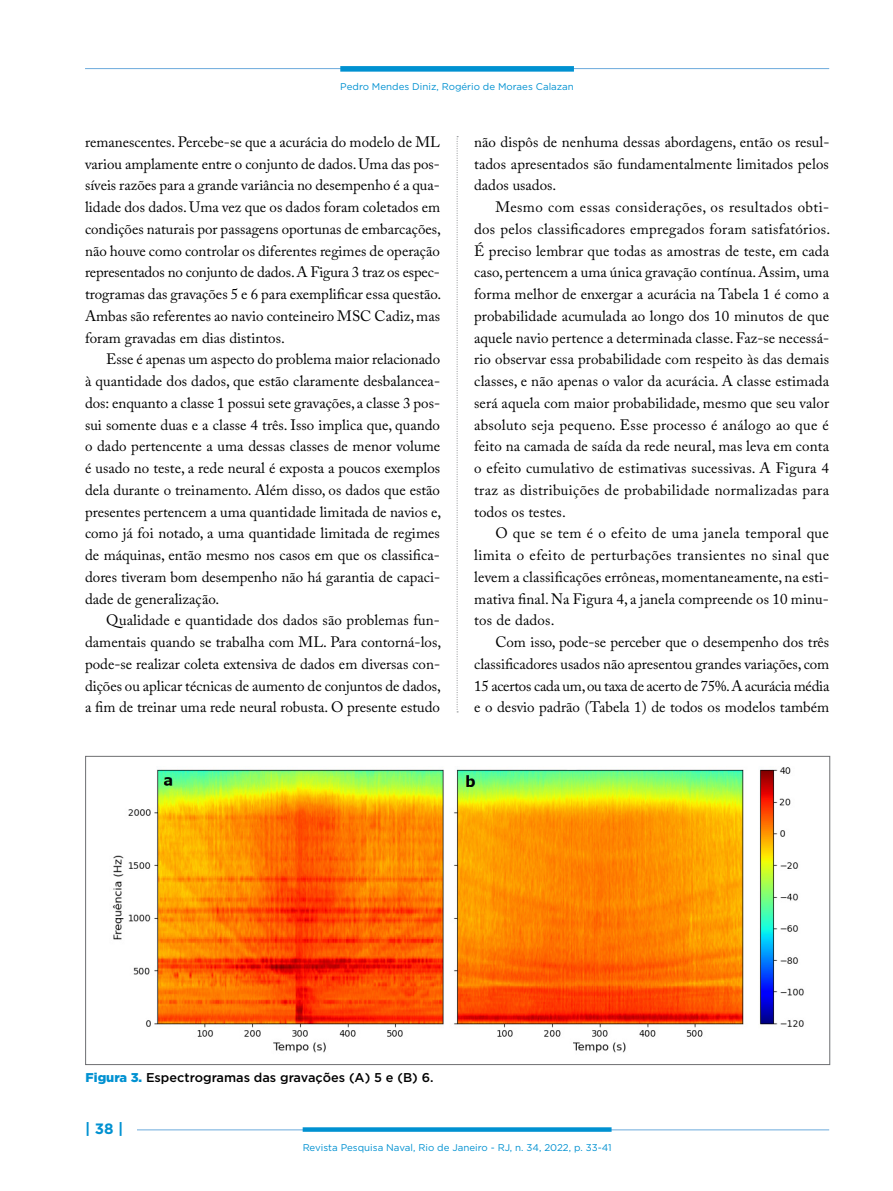
<style>
.page{position:relative;width:893px;height:1191px;background:#fff}
.page>*{position:absolute;margin:0;border:0;box-sizing:border-box;transform-origin:0 0}
.t1{font:15px/21.8px "Adobe Caslon Pro";color:#000;text-align:justify}
.t2{font:700 15px "Gotham";color:#0091d1}
.t3{font:500 12.75px "Gotham";color:#000}
.t4{font:9.75px "Gotham";color:#0091d1}
.s1{font-weight:900;color:#0091d1}
</style>
<div class="page">
<hr style="left:87px;top:1129px;width:742px;height:1px;background:#6baadc">
<hr style="left:85px;top:68px;width:744px;height:1px;background:#6baadc">
<div style="left:340px;top:66px;width:234px;height:6px;background:#0091d1"></div>
<svg style="left:303px;top:1127px;width:309px;height:4px"></svg>
<div style="left:85px;top:1122px;width:51px;height:12px;background:#fff"></div>
<svg style="left:457px;top:136px;width:1px;height:576px"></svg>
<img style="left:112px;top:767px;width:692px;height:286px">
<p class="t4" style="left:340px;top:80px;width:235px">Pedro Mendes Diniz, Rogério de Moraes Calazan</p>
<p class="t1" style="left:85px;top:131px;width:358px">remanescentes. Percebe-se que a acurácia do modelo de ML variou amplamente entre o conjunto de dados. Uma das pos&shy;síveis razões para a grande variância no desempenho é a qua&shy;lidade dos dados. Uma vez que os dados foram coletados em condições naturais por passagens oportunas de embarcações, não houve como controlar os diferentes regimes de operação representados no conjunto de dados. A Figura 3 traz os espec&shy;trogramas das gravações 5 e 6 para exemplificar essa questão.<br>Ambas são referentes ao navio conteineiro MSC Cadiz, mas foram gravadas em dias distintos.</p>
<p class="t1" style="left:85px;top:348px;width:358px;text-indent:21px">Esse é apenas um aspecto do problema maior relacionado à quantidade dos dados, que estão claramente desbalancea&shy;dos: enquanto a classe 1 possui sete gravações, a classe 3 pos&shy;sui somente duas e a classe 4 três. Isso implica que, quando o dado pertencente a uma dessas classes de menor volume é usado no teste, a rede neural é exposta a poucos exemplos dela durante o treinamento. Além disso, os dados que estão presentes pertencem a uma quantidade limitada de navios e, como já foi notado, a uma quantidade limitada de regimes de máquinas, então mesmo nos casos em que os classifica&shy;dores tiveram bom desempenho não há garantia de capaci&shy;dade de generalização.</p>
<p class="t1" style="left:85px;top:609px;width:358px;text-indent:21px">Qualidade e quantidade dos dados são problemas fun&shy;damentais quando se trabalha com ML. Para contorná-los, pode-se realizar coleta extensiva de dados em diversas con&shy;dições ou aplicar técnicas de aumento de conjuntos de dados, a fim de treinar uma rede neural robusta. O presente estudo</p>
<p class="t1" style="left:474px;top:131px;width:357px">não dispôs de nenhuma dessas abordagens, então os resul&shy;tados apresentados são fundamentalmente limitados pelos dados usados.</p>
<p class="t1" style="left:474px;top:196px;width:358px;text-indent:21px">Mesmo com essas considerações, os resultados obti&shy;dos pelos classificadores empregados foram satisfatórios.<br>É preciso lembrar que todas as amostras de teste, em cada caso, pertencem a uma única gravação contínua. Assim, uma forma melhor de enxergar a acurácia na Tabela 1 é como a probabilidade acumulada ao longo dos 10 minutos de que aquele navio pertence a determinada classe. Faz-se necessá&shy;rio observar essa probabilidade com respeito às das demais classes, e não apenas o valor da acurácia. A classe estimada será aquela com maior probabilidade, mesmo que seu valor absoluto seja pequeno. Esse processo é análogo ao que é feito na camada de saída da rede neural, mas leva em conta o efeito cumulativo de estimativas sucessivas. A Figura 4 traz as distribuições de probabilidade normalizadas para todos os testes.</p>
<p class="t1" style="left:474px;top:522px;width:357px;text-indent:21px">O que se tem é o efeito de uma janela temporal que limita o efeito de perturbações transientes no sinal que levem a classificações errôneas, momentaneamente, na esti&shy;mativa final. Na Figura 4, a janela compreende os 10 minu&shy;tos de dados.</p>
<p class="t1" style="left:474px;top:631px;width:357px;text-indent:21px">Com isso, pode-se perceber que o desempenho dos três classificadores usados não apresentou grandes variações, com 15 acertos cada um, ou taxa de acerto de 75%. A acurácia média e o desvio padrão (Tabela 1) de todos os modelos também</p>
<p class="t3" style="left:86px;top:1068px;width:349px"><span class="s1">Figura 3.</span> Espectrogramas das gravações (A) 5 e (B) 6.</p>
<p class="t2" style="left:85px;top:1118px;width:40px">| 38 |</p>
<p class="t4" style="left:303px;top:1141px;width:310px">Revista Pesquisa Naval, Rio de Janeiro - RJ, n. 34, 2022, p. 33-41</p>
</div>
